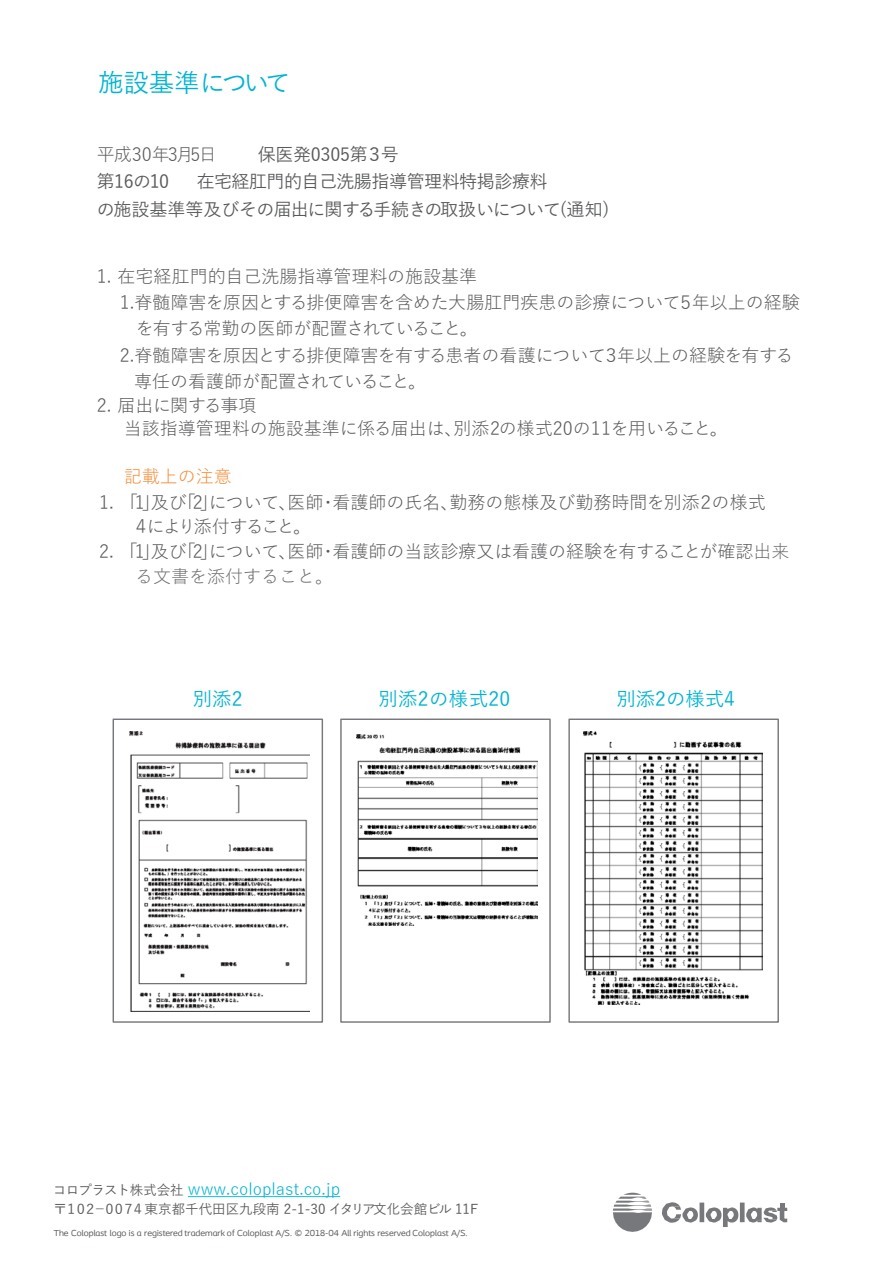
<style>
.page{position:relative;width:893px;height:1264px;background:#fff}
.page>*{position:absolute;margin:0;border:0;box-sizing:border-box;transform-origin:0 0}
.t1{font:500 25.5px "Yu Gothic";letter-spacing:-.005em;color:#00b4d1}
.t2{font:500 19.5px "Yu Gothic";color:#00b4d1}
.t3{font:500 19.5px "Yu Gothic";letter-spacing:.02em;color:#00b4d1}
.t4{font:18px "Yu Gothic";color:#58595b}
.t5{font:500 18px "Yu Gothic";letter-spacing:-.03em;color:#58595b}
.t6{font:18px "Yu Gothic";letter-spacing:-.05em;color:#58595b}
.t7{font:18px "Yu Gothic";letter-spacing:-.12em;color:#58595b}
.t8{font:18px "Yu Gothic";color:#6e6e6e}
.t9{font:18px "Yu Gothic";letter-spacing:-.03em;color:#58595b}
.t10{font:18px "Yu Gothic";letter-spacing:-.075em;color:#58595b}
.t11{font:18px "Yu Gothic";color:#f68a33}
.t12{font:16.5px "Yu Gothic";letter-spacing:-.005em;color:#00b4d1}
.t13{font:500 13.5px "Yu Gothic";color:#58595b}
.t14{font:9px "Coloplast";color:#58595b}
.s1{color:#6e6e6e}
.s2{font-weight:500;font-size:13.5px;color:#58595b}
</style>
<div class="page">
<img style="left:130px;top:731px;width:180px;height:280px">
<img style="left:356px;top:734px;width:181px;height:191px">
<img style="left:583px;top:731px;width:179px;height:273px">
<div style="left:113px;top:718px;width:210px;height:304px;border:1px solid #77787b"></div>
<div style="left:340px;top:718px;width:210px;height:304px;border:1px solid #77787b"></div>
<div style="left:568px;top:718px;width:210px;height:304px;border:1px solid #77787b"></div>
<svg style="left:662px;top:1202px;width:35px;height:20px"></svg>
<div style="left:699px;top:1202px;width:5px;height:19px;background:#77787b"></div>
<div style="left:739px;top:1202px;width:5px;height:19px;background:#77787b"></div>
<svg style="left:705px;top:1207px;width:33px;height:19px"></svg>
<svg style="left:746px;top:1203px;width:41px;height:19px"></svg>
<svg style="left:613px;top:1192px;width:39px;height:39px"></svg>
<h2 class="t1" style="left:98px;top:59px;width:194px">施設基準について</h2>
<p class="t10" style="left:97px;top:137px;width:121px">平成30年3月5日</p>
<p class="t5" style="left:258px;top:137px;width:142px">保医発0305第３号</p>
<p class="t5" style="left:97px;top:165px;width:74px">第16の10</p>
<p class="t5" style="left:197px;top:165px;width:352px">在宅経肛門的自己洗腸指導管理料特掲診療料</p>
<p class="t5" style="left:97px;top:192px;width:514px">の施設基準等及びその届出に関する手続きの取扱いについて(通知)</p>
<p class="t4" style="left:97px;top:260px;width:382px">1. 在宅経肛門的自己洗腸指導管理料の施設基準</p>
<p class="t4" style="left:120px;top:286px;width:681px">1.脊髄障害を原因とする排便障害を含めた大腸肛門疾患の診療について５年以上の経験</p>
<p class="t6" style="left:136px;top:312px;width:343px">を有する常勤の医師が配置されていること。</p>
<p class="t4" style="left:120px;top:338px;width:675px">2.脊髄障害を原因とする排便障害を有する患者の看護について３年以上の経験を有する</p>
<p class="t4" style="left:134px;top:364px;width:293px">専任の看護師が配置されていること。</p>
<p class="t9" style="left:97px;top:389px;width:161px">2. 届出に関する事項</p>
<p class="t4" style="left:124px;top:412px;width:605px">当該指導管理料の施設基準に係る届出は、別添2 の様式20の11を用いること。</p>
<p class="t11" style="left:124px;top:460px;width:109px">記載上の注意</p>
<p class="t4" style="left:99px;top:485px;width:668px">1. 「1」及び「2」について、医師・看護師の氏名、勤務の態様及び勤務時間を別添２の様式</p>
<p class="t7" style="left:132px;top:510px;width:180px">４により添付すること。</p>
<p class="t4" style="left:99px;top:534px;width:692px">2. 「1」及び「2」について、医師・看護師の当該診療又は看護の経験を有することが確認<span class="s1">出来</span></p>
<p class="t8" style="left:135px;top:559px;width:200px">る文書を添付すること。</p>
<p class="t2" style="left:193px;top:680px;width:51px">別添2</p>
<p class="t3" style="left:378px;top:680px;width:133px">別添2の様式20</p>
<p class="t2" style="left:616px;top:680px;width:120px">別添2の様式4</p>
<p class="t12" style="left:53px;top:1172px;width:289px"><span class="s2">コロプラスト株式会社</span> www.coloplast.co.jp</p>
<p class="t13" style="left:53px;top:1195px;width:426px">〒１０２－００７４東京都千代田区九段南 2-1-30 イタリア文化会館ビル 11F</p>
<p class="t14" style="left:54px;top:1227px;width:415px">The Coloplast logo is a registered trademark of Coloplast A/S. © 2018-04 All rights reserved Coloplast A/S.</p>
</div>
